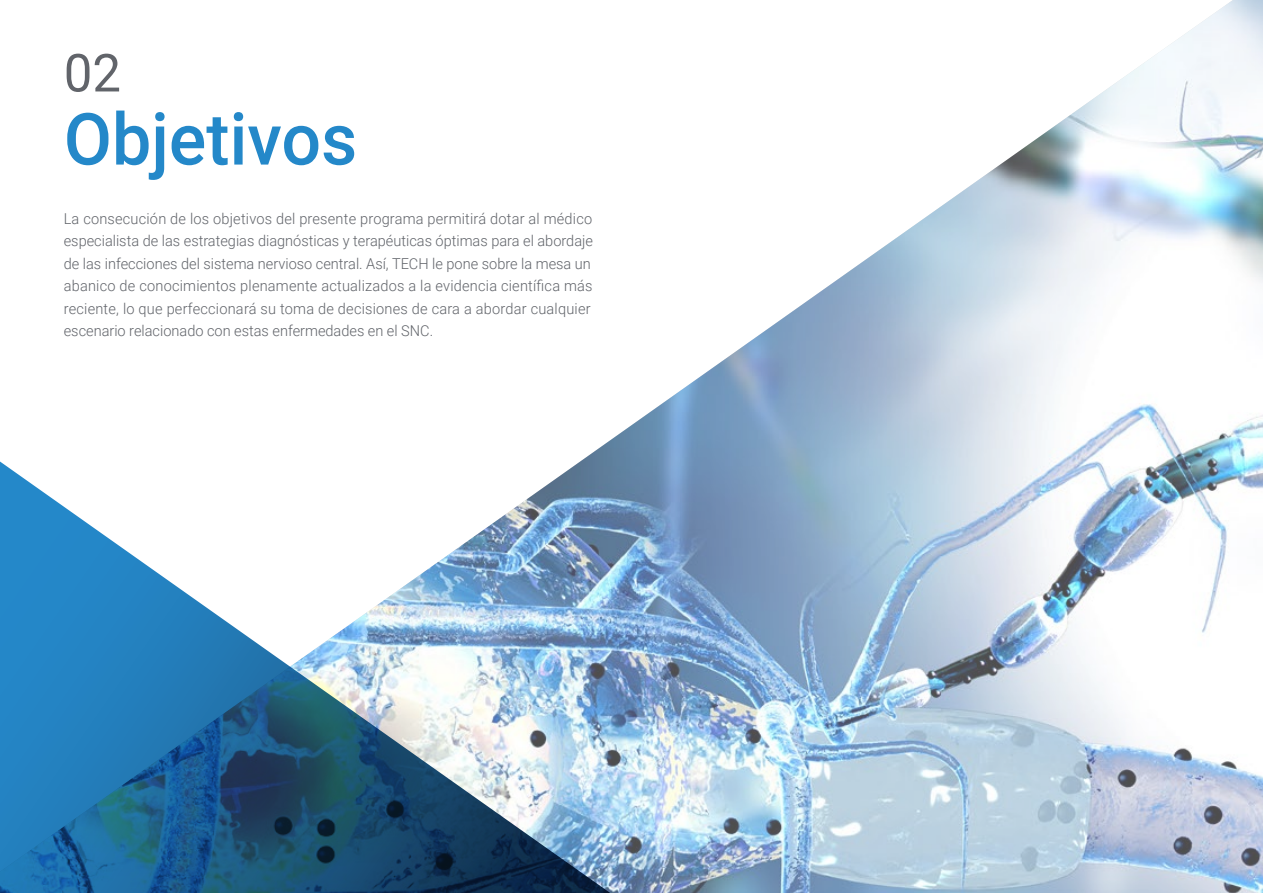
<style>
.page{position:relative;width:1263px;height:893px;background:#fff}
.page>*{position:absolute;margin:0;border:0;box-sizing:border-box;transform-origin:0 0}
.t1{font:500 72px "Roboto";color:#2488c9}
.t2{font:52.5px "Roboto";color:#61646a}
.t3{font:300 15px/22.5px "Roboto";letter-spacing:.005em;color:#61646a}
</style>
<div class="page">
<img style="left:602px;top:0;width:661px;height:893px">
<img style="left:0;top:446px;width:640px;height:447px">
<h2 class="t2" style="left:64px;top:36px;width:59px">02</h2>
<h1 class="t1" style="left:64px;top:89px;width:295px">Objetivos</h1>
<p class="t3" style="left:64px;top:207px;width:531px">La consecución de los objetivos del presente programa permitirá dotar al médico especialista de las estrategias diagnósticas y terapéuticas óptimas para el abordaje de las infecciones del sistema nervioso central. Así, TECH le pone sobre la mesa un abanico de conocimientos plenamente actualizados a la evidencia científica más reciente, lo que perfeccionará su toma de decisiones de cara a abordar cualquier escenario relacionado con estas enfermedades en el SNC.</p>
</div>
